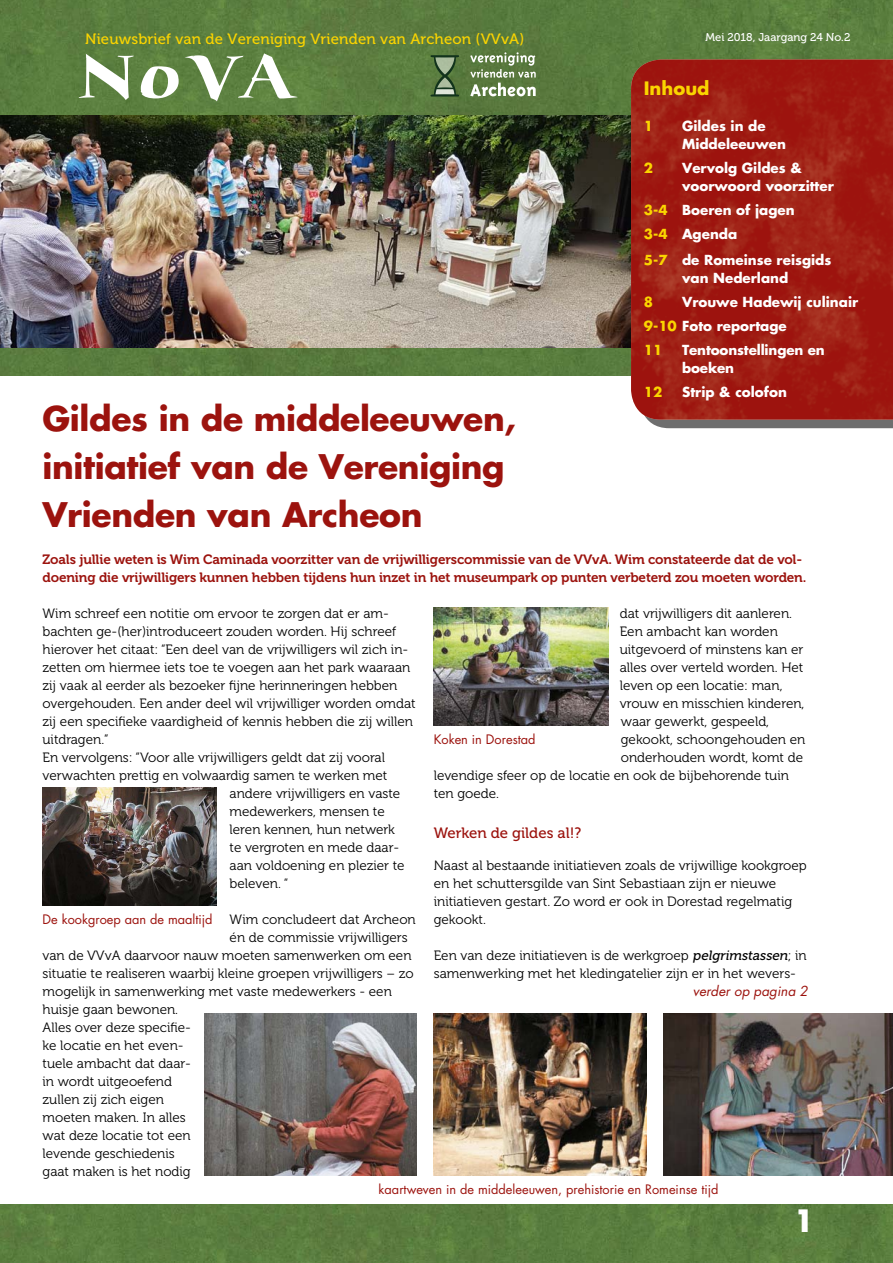
<style>
.page{position:relative;width:893px;height:1263px;background:#fff}
.page>*{position:absolute;margin:0;border:0;box-sizing:border-box;transform-origin:0 0}
.t1{font:700 33px/48px "Futura";letter-spacing:-.01em;color:#9c130e}
.t2{font:700 30px "Futura";color:#fff}
.t3{font:700 18px "Futura";color:#fad500}
.t4{font:15px "Museo 500";letter-spacing:.01em;color:#fbd400}
.t5{font:15px "Museo 500";color:#9c130e}
.t6{font:13.5px/18px "Museo 300";color:#000}
.t7{font:13.5px/18px "Museo 700";letter-spacing:-.01em;color:#9c130e}
.t8{font:700 13.5px/18px "Futura";color:#fff}
.t9{font:italic 13.5px "Futura";color:#9c130e}
.t10{font:700 13.5px "Futura";color:#fad500}
.t11{font:12.75px "Futura";color:#9c130e}
.t12{font:11.25px "Museo 500";color:#fff}
.s1{color:#fad500}
.s2{font-family:"Museo 500";font-style:italic}
</style>
<div class="page">
<img style="left:0;top:1204px;width:893px;height:59px">
<img style="left:0;top:0;width:893px;height:376px">
<svg style="left:79px;top:54px;width:55px;height:46px"></svg>
<svg style="left:141px;top:66px;width:38px;height:32px"></svg>
<svg style="left:185px;top:53px;width:113px;height:48px"></svg>
<svg style="left:470px;top:52px;width:66px;height:44px"></svg>
<svg style="left:430px;top:55px;width:29px;height:42px"></svg>
<img style="left:0;top:115px;width:631px;height:233px">
<div style="left:648px;top:420px;width:245px;height:8px;background:#6e6e6e"></div>
<img style="left:631px;top:60px;width:262px;height:360px">
<img style="left:434px;top:608px;width:174px;height:118px">
<img style="left:43px;top:788px;width:174px;height:118px">
<img style="left:663px;top:1014px;width:230px;height:162px">
<img style="left:204px;top:1014px;width:213px;height:162px">
<img style="left:434px;top:1014px;width:212px;height:162px">
<p class="t4" style="left:85px;top:30px;width:441px">Nieuwsbrief van de Vereniging Vrienden van Archeon (VVvA)</p>
<p class="t12" style="left:706px;top:31px;width:146px">Mei 2018, Jaargang 24 No.2</p>
<h3 class="t3" style="left:644px;top:76px;width:67px">Inhoud</h3>
<p class="t10" style="left:644px;top:117px;width:11px">1</p>
<p class="t8" style="left:682px;top:117px;width:106px">Gildes in de<br>Middeleeuwen</p>
<p class="t10" style="left:644px;top:159px;width:11px">2</p>
<p class="t8" style="left:682px;top:159px;width:153px">Vervolg Gildes &amp; voorwoord voorzitter</p>
<p class="t8" style="left:644px;top:198px;width:152px;line-height:24px"><span class="s1">3-4</span> Boeren of jagen<br><span class="s1">3-4</span> Agenda</p>
<p class="t8" style="left:644px;top:250px;width:189px;text-align:center"><span class="s1">5-7</span> de Romeinse reisgids van Nederland</p>
<p class="t10" style="left:644px;top:292px;width:11px">8</p>
<p class="t8" style="left:644px;top:289px;width:216px;line-height:24px;text-indent:38px">Vrouwe Hadewij culinair<br><span class="s1">9-10</span> Foto reportage<br><span class="s1">11</span></p>
<p class="t8" style="left:682px;top:340px;width:144px">Tentoonstellingen en boeken</p>
<p class="t10" style="left:644px;top:382px;width:20px">12</p>
<p class="t8" style="left:682px;top:382px;width:106px">Strip &amp; colofon</p>
<h1 class="t1" style="left:43px;top:394px;width:475px">Gildes in de middeleeuwen, initiatief van de Vereniging<br>Vrienden van Archeon</h1>
<p class="t7" style="left:43px;top:550px;width:765px">Zoals jullie weten is Wim Caminada voorzitter van de vrijwilligerscommissie van de VVvA. Wim constateerde dat de vol&shy;doening die vrijwilligers kunnen hebben tijdens hun inzet in het museumpark op punten verbeterd zou moeten worden.</p>
<p class="t6" style="left:620px;top:604px;width:174px">dat vrijwilligers dit aanleren.</p>
<p class="t6" style="left:620px;top:622px;width:160px">Een ambacht kan worden</p>
<p class="t6" style="left:620px;top:640px;width:185px">uitgevoerd of minstens kan er</p>
<p class="t6" style="left:620px;top:658px;width:185px">alles over verteld worden. Het</p>
<p class="t6" style="left:620px;top:676px;width:164px">leven op een locatie: man,</p>
<p class="t6" style="left:620px;top:694px;width:186px">vrouw en misschien kinderen,</p>
<p class="t6" style="left:621px;top:712px;width:150px">waar gewerkt, gespeeld,</p>
<p class="t6" style="left:621px;top:730px;width:186px">gekookt, schoongehouden en</p>
<p class="t6" style="left:621px;top:748px;width:184px">onderhouden wordt, komt de</p>
<p class="t6" style="left:434px;top:766px;width:357px">levendige sfeer op de locatie en ook de bijbehorende tuin</p>
<p class="t6" style="left:434px;top:784px;width:67px">ten goede.</p>
<p class="t5" style="left:434px;top:825px;width:149px">Werken de gildes al!?</p>
<p class="t6" style="left:434px;top:856px;width:375px">Naast al bestaande initiatieven zoals de vrijwillige kookgroep en het schuttersgilde van Sint Sebastiaan zijn er nieuwe initiatieven gestart. Zo word er ook in Dorestad regelmatig gekookt.</p>
<p class="t6" style="left:434px;top:946px;width:375px">Een van deze initiatieven is de werkgroep <span class="s2">pelgrimstassen</span>; in samenwerking met het kledingatelier zijn er in het wevers-</p>
<p class="t6" style="left:43px;top:604px;width:348px">Wim schreef een notitie om ervoor te zorgen dat er am-</p>
<p class="t6" style="left:43px;top:622px;width:355px">bachten ge-(her)introduceert zouden worden. Hij schreef</p>
<p class="t6" style="left:43px;top:640px;width:367px">hierover het citaat: “Een deel van de vrijwilligers wil zich in-</p>
<p class="t6" style="left:43px;top:658px;width:369px">zetten om hiermee iets toe te voegen aan het park waaraan</p>
<p class="t6" style="left:43px;top:676px;width:356px">zij vaak al eerder als bezoeker fijne herinneringen hebben</p>
<p class="t6" style="left:43px;top:694px;width:375px">overgehouden. Een ander deel wil vrijwilliger worden omdat</p>
<p class="t6" style="left:43px;top:712px;width:372px">zij een specifieke vaardigheid of kennis hebben die zij willen</p>
<p class="t6" style="left:43px;top:730px;width:68px">uitdragen.”</p>
<p class="t6" style="left:43px;top:748px;width:344px">En vervolgens: “Voor alle vrijwilligers geldt dat zij vooral</p>
<p class="t6" style="left:43px;top:766px;width:346px">verwachten prettig en volwaardig samen te werken met</p>
<p class="t6" style="left:230px;top:784px;width:172px">andere vrijwilligers en vaste</p>
<p class="t6" style="left:230px;top:802px;width:157px">medewerkers, mensen te</p>
<p class="t6" style="left:230px;top:820px;width:167px">leren kennen, hun netwerk</p>
<p class="t6" style="left:230px;top:838px;width:171px">te vergroten en mede daar-</p>
<p class="t6" style="left:230px;top:856px;width:176px">aan voldoening en plezier te</p>
<p class="t6" style="left:230px;top:874px;width:60px">beleven. “</p>
<p class="t6" style="left:230px;top:910px;width:188px">Wim concludeert dat Archeon</p>
<p class="t6" style="left:230px;top:928px;width:180px">én de commissie vrijwilligers</p>
<p class="t6" style="left:43px;top:946px;width:371px">van de VVvA daarvoor nauw moeten samenwerken om een</p>
<p class="t6" style="left:43px;top:964px;width:373px">situatie te realiseren waarbij kleine groepen vrijwilligers – zo</p>
<p class="t6" style="left:43px;top:982px;width:351px">mogelijk in samenwerking met vaste medewerkers - een</p>
<p class="t6" style="left:43px;top:1000px;width:137px">huisje gaan bewonen.</p>
<p class="t6" style="left:43px;top:1018px;width:150px">Alles over deze specifie-</p>
<p class="t6" style="left:43px;top:1036px;width:143px">ke locatie en het even-</p>
<p class="t6" style="left:43px;top:1054px;width:150px">tuele ambacht dat daar-</p>
<p class="t6" style="left:43px;top:1072px;width:131px">in wordt uitgeoefend</p>
<p class="t6" style="left:43px;top:1090px;width:123px">zullen zij zich eigen</p>
<p class="t6" style="left:43px;top:1108px;width:145px">moeten maken. In alles</p>
<p class="t6" style="left:43px;top:1126px;width:150px">wat deze locatie tot een</p>
<p class="t6" style="left:43px;top:1144px;width:134px">levende geschiedenis</p>
<p class="t6" style="left:43px;top:1162px;width:150px">gaat maken is het nodig</p>
<p class="t11" style="left:379px;top:1180px;width:341px">kaartweven in de middeleeuwen, prehistorie en Romeinse tijd</p>
<p class="t11" style="left:434px;top:730px;width:103px">Koken in Dorestad</p>
<p class="t11" style="left:43px;top:910px;width:172px">De kookgroep aan de maaltijd</p>
<p class="t9" style="left:693px;top:981px;width:117px">verder op pagina 2</p>
<h2 class="t2" style="left:794px;top:1200px;width:22px">1</h2>
</div>
